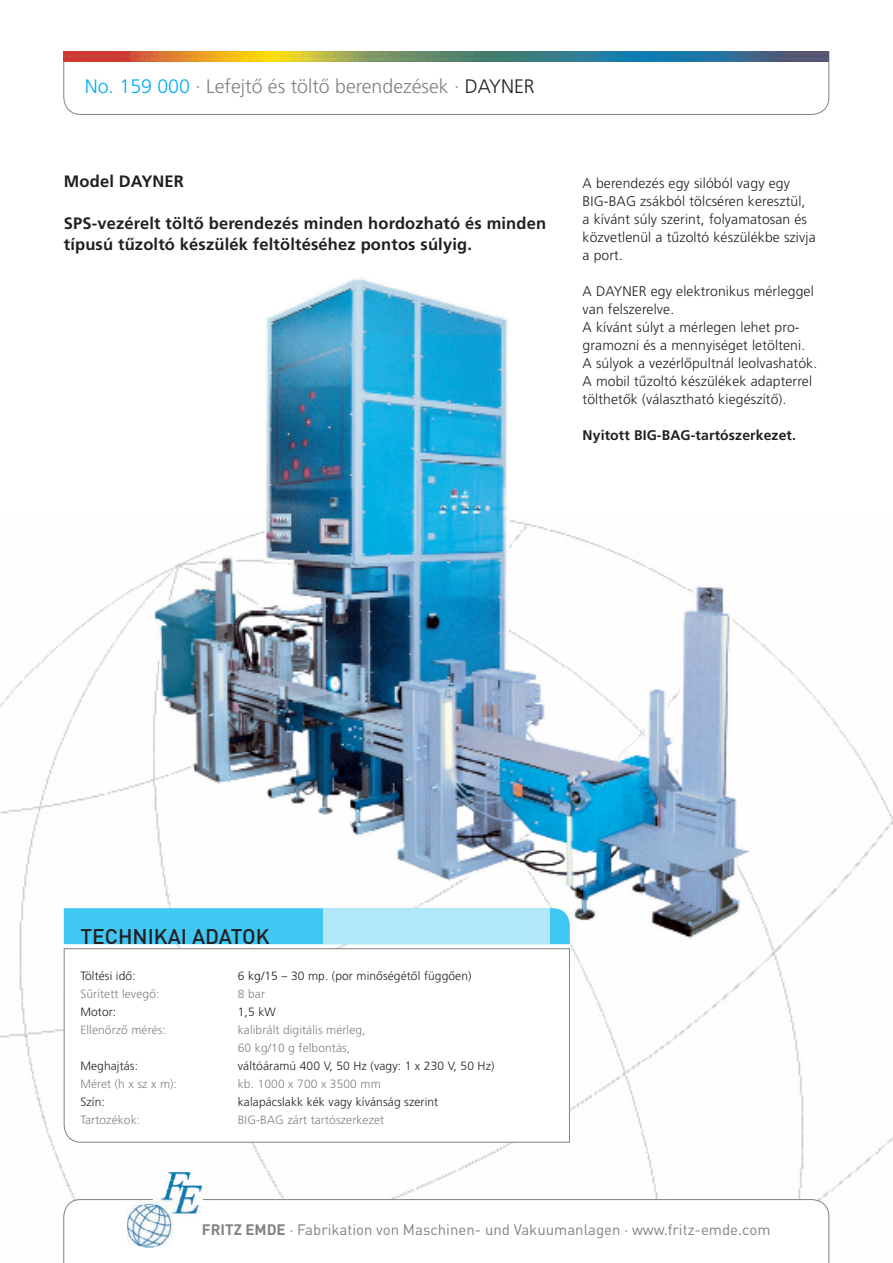
<style>
.page{position:relative;width:893px;height:1263px;background:#fff}
.page>*{position:absolute;margin:0;border:0;box-sizing:border-box;transform-origin:0 0}
.t1{font:500 21px "DIN";color:#231f20}
.t2{font:300 19.5px "Frutiger CE";color:#808285}
.t3{font:700 16.5px/21px "Frutiger CE";letter-spacing:.01em;color:#231f20}
.t4{font:15px "DIN";color:#808285}
.t5{font:300 13.95px/18px "Frutiger CE";letter-spacing:.01em;color:#231f20}
.t6{font:700 13.95px "Frutiger CE";letter-spacing:.01em;color:#231f20}
.t7{font:300 12px/18px "Frutiger CE";letter-spacing:.01em;color:#808285}
.t8{font:300 12px "Frutiger CE";letter-spacing:.01em;color:#231f20}
.s1{color:#00aeef}
.s2{color:#231f20}
.s3{font-weight:700}
.s4{font-family:"Frutiger CE";font-weight:700;font-size:13.95px;color:#231f20}
</style>
<div class="page">
<img style="left:0;top:578px;width:893px;height:621px">
<svg style="left:63px;top:51px;width:767px;height:64px"></svg>
<img style="left:63px;top:51px;width:766px;height:11px">
<svg style="left:63px;top:1199px;width:767px;height:64px"></svg>
<svg style="left:127px;top:1171px;width:76px;height:76px"></svg>
<img style="left:153px;top:1172px;width:49px;height:25px">
<img style="left:127px;top:1197px;width:75px;height:25px">
<img style="left:127px;top:1222px;width:47px;height:25px">
<img style="left:152px;top:279px;width:600px;height:663px">
<svg style="left:63px;top:948px;width:507px;height:195px"></svg>
<div style="left:64px;top:908px;width:506px;height:36px;background:#40c7f4"></div>
<div style="left:323px;top:908px;width:227px;height:36px;background:#b2e8fa"></div>
<h2 class="t2" style="left:85px;top:75px;width:451px"><span class="s1">No. 159 000</span> · Lefejtő és töltő berendezések · <span class="s2">DAYNER</span></h2>
<p class="t3" style="left:64px;top:171px;width:122px">Model DAYNER</p>
<p class="t3" style="left:64px;top:213px;width:484px">SPS-vezérelt töltő berendezés minden hordozható és minden típusú tűzoltó készülék feltöltéséhez pontos súlyig.</p>
<p class="t5" style="left:583px;top:174px;width:235px">A berendezés egy silóból vagy egy<br>BIG-BAG zsákból tölcséren keresztül, a kívánt súly szerint, folyamatosan és közvetlenül a tűzoltó készülékbe szivja a port.</p>
<p class="t5" style="left:583px;top:282px;width:236px">A DAYNER egy elektronikus mérleggel van felszerelve.<br>A kívánt súlyt a mérlegen lehet pro&shy;gramozni és a mennyiséget letölteni.<br>A súlyok a vezérlőpultnál leolvashatók.<br>A mobil tűzoltó készülékek adapterrel tölthetők (választható kiegészítő).</p>
<p class="t6" style="left:583px;top:427px;width:215px">Nyitott BIG-BAG-tartószerkezet.</p>
<h1 class="t1" style="left:80px;top:923px;width:191px">TECHNIKAI ADATOK</h1>
<p class="t8" style="left:80px;top:969px;width:57px">Töltési idő:</p>
<p class="t8" style="left:238px;top:969px;width:235px">6 kg/15 – 30 mp. (por minőségétől függően)</p>
<p class="t7" style="left:80px;top:985px;width:81px">Sűrített levegő:</p>
<p class="t7" style="left:238px;top:985px;width:29px">8 bar</p>
<p class="t8" style="left:80px;top:1005px;width:37px">Motor:</p>
<p class="t8" style="left:238px;top:1005px;width:39px">1,5 kW</p>
<p class="t7" style="left:80px;top:1021px;width:87px">Ellenőrző mérés:</p>
<p class="t7" style="left:238px;top:1021px;width:129px">kalibrált digitális mérleg,<br>60 kg/10 g felbontás,</p>
<p class="t8" style="left:80px;top:1059px;width:59px">Meghajtás:</p>
<p class="t8" style="left:238px;top:1059px;width:258px">váltóáramú 400 V, 50 Hz (vagy: 1 x 230 V, 50 Hz)</p>
<p class="t7" style="left:80px;top:1075px;width:98px">Méret (h x sz x m):</p>
<p class="t7" style="left:238px;top:1075px;width:144px">kb. 1000 x 700 x 3500 mm</p>
<p class="t8" style="left:80px;top:1095px;width:26px">Szín:</p>
<p class="t8" style="left:238px;top:1095px;width:202px">kalapácslakk kék vagy kívánság szerint</p>
<p class="t7" style="left:80px;top:1111px;width:61px">Tartozékok:</p>
<p class="t7" style="left:238px;top:1111px;width:148px">BIG-BAG zárt tartószerkezet</p>
<p class="t4" style="left:202px;top:1220px;width:590px"><span class="s3">FRITZ EMDE</span> · Fabrikation von Maschinen- und Vakuumanlagen · www.fritz-emde.com <span class="s4">5</span></p>
</div>
